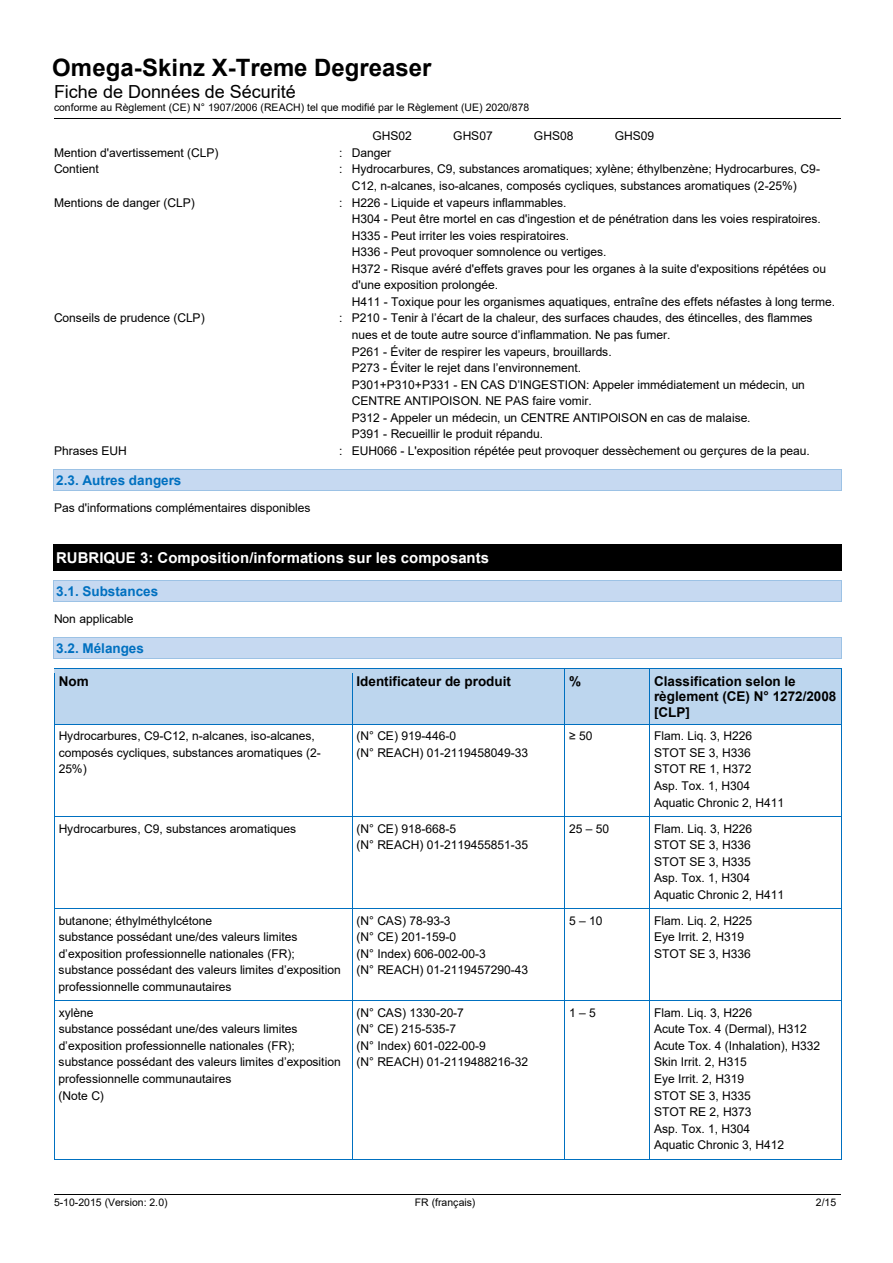
<style>
.page{position:relative;width:893px;height:1263px;background:#fff}
.page>*{position:absolute;margin:0;border:0;box-sizing:border-box;transform-origin:0 0}
.t1{font:700 24px "Arial";color:#000}
.t2{font:18px "Arial";color:#000}
.t3{font:700 15px "Arial";color:#fff}
.t4{font:700 13.5px/15.5px "Arial";color:#000}
.t5{font:700 13.5px "Arial";color:#0070c0}
.t6{font:12px/16.5px "Arial";letter-spacing:-.005em;color:#000}
.t7{font:10.5px "Arial";color:#000}
</style>
<div class="page">
<hr style="left:54px;top:118px;width:787px;height:1px;background:#000">
<hr style="left:54px;top:1194px;width:264px;height:1px;background:#000">
<hr style="left:318px;top:1194px;width:259px;height:1px;background:#000">
<hr style="left:578px;top:1194px;width:263px;height:1px;background:#000">
<div style="left:54px;top:470px;width:787px;height:21px;background:#c6d9f1"></div>
<hr style="left:54px;top:469px;width:787px;height:1px;background:#9cc2e5">
<hr style="left:54px;top:491px;width:787px;height:1px;background:#9cc2e5">
<svg style="left:841px;top:469px;width:1px;height:22px"></svg>
<div style="left:54px;top:544px;width:787px;height:26px;background:#000"></div>
<hr style="left:54px;top:570px;width:787px;height:1px;background:#000">
<svg style="left:841px;top:544px;width:1px;height:27px"></svg>
<div style="left:54px;top:580px;width:787px;height:22px;background:#c6d9f1"></div>
<hr style="left:54px;top:580px;width:787px;height:1px;background:#9cc2e5">
<hr style="left:54px;top:602px;width:787px;height:1px;background:#9cc2e5">
<svg style="left:841px;top:580px;width:1px;height:22px"></svg>
<div style="left:54px;top:637px;width:787px;height:22px;background:#c6d9f1"></div>
<hr style="left:54px;top:637px;width:787px;height:1px;background:#9cc2e5">
<hr style="left:54px;top:659px;width:787px;height:1px;background:#9cc2e5">
<svg style="left:841px;top:637px;width:1px;height:22px"></svg>
<div style="left:55px;top:669px;width:297px;height:55px;background:#bdd6ee"></div>
<div style="left:353px;top:669px;width:211px;height:55px;background:#bdd6ee"></div>
<div style="left:565px;top:669px;width:84px;height:55px;background:#bdd6ee"></div>
<div style="left:650px;top:669px;width:191px;height:55px;background:#bdd6ee"></div>
<hr style="left:55px;top:668px;width:297px;height:1px;background:#0070c0">
<hr style="left:353px;top:668px;width:211px;height:1px;background:#0070c0">
<hr style="left:565px;top:668px;width:85px;height:1px;background:#0070c0">
<hr style="left:565px;top:669px;width:85px;height:4px;background:#bdd6ee">
<hr style="left:650px;top:668px;width:191px;height:1px;background:#0070c0">
<hr style="left:54px;top:673px;width:1px;height:51px;background:#0070c0">
<hr style="left:352px;top:673px;width:1px;height:51px;background:#0070c0">
<hr style="left:565px;top:720px;width:85px;height:4px;background:#bdd6ee">
<hr style="left:564px;top:673px;width:1px;height:51px;background:#0070c0">
<hr style="left:650px;top:673px;width:1px;height:51px;background:#0070c0">
<hr style="left:841px;top:673px;width:1px;height:51px;background:#0070c0">
<hr style="left:55px;top:724px;width:297px;height:1px;background:#0070c0">
<hr style="left:353px;top:724px;width:211px;height:1px;background:#0070c0">
<hr style="left:565px;top:724px;width:85px;height:1px;background:#0070c0">
<hr style="left:650px;top:724px;width:191px;height:1px;background:#0070c0">
<hr style="left:54px;top:729px;width:1px;height:87px;background:#0070c0">
<hr style="left:352px;top:729px;width:1px;height:87px;background:#0070c0">
<hr style="left:564px;top:729px;width:1px;height:87px;background:#0070c0">
<hr style="left:650px;top:729px;width:1px;height:87px;background:#0070c0">
<hr style="left:841px;top:729px;width:1px;height:87px;background:#0070c0">
<hr style="left:55px;top:816px;width:297px;height:1px;background:#0070c0">
<hr style="left:353px;top:816px;width:211px;height:1px;background:#0070c0">
<hr style="left:565px;top:816px;width:85px;height:1px;background:#0070c0">
<hr style="left:650px;top:816px;width:191px;height:1px;background:#0070c0">
<hr style="left:54px;top:821px;width:1px;height:87px;background:#0070c0">
<hr style="left:352px;top:821px;width:1px;height:87px;background:#0070c0">
<hr style="left:564px;top:821px;width:1px;height:87px;background:#0070c0">
<hr style="left:650px;top:821px;width:1px;height:87px;background:#0070c0">
<hr style="left:841px;top:821px;width:1px;height:87px;background:#0070c0">
<hr style="left:55px;top:908px;width:297px;height:1px;background:#0070c0">
<hr style="left:353px;top:908px;width:211px;height:1px;background:#0070c0">
<hr style="left:565px;top:908px;width:85px;height:1px;background:#0070c0">
<hr style="left:650px;top:908px;width:191px;height:1px;background:#0070c0">
<hr style="left:54px;top:913px;width:1px;height:87px;background:#0070c0">
<hr style="left:352px;top:913px;width:1px;height:87px;background:#0070c0">
<hr style="left:564px;top:913px;width:1px;height:87px;background:#0070c0">
<hr style="left:650px;top:913px;width:1px;height:87px;background:#0070c0">
<hr style="left:841px;top:913px;width:1px;height:87px;background:#0070c0">
<hr style="left:55px;top:1000px;width:297px;height:1px;background:#0070c0">
<hr style="left:353px;top:1000px;width:211px;height:1px;background:#0070c0">
<hr style="left:565px;top:1000px;width:85px;height:1px;background:#0070c0">
<hr style="left:650px;top:1000px;width:191px;height:1px;background:#0070c0">
<hr style="left:54px;top:1005px;width:1px;height:154px;background:#0070c0">
<hr style="left:55px;top:1159px;width:297px;height:1px;background:#0070c0">
<hr style="left:352px;top:1005px;width:1px;height:154px;background:#0070c0">
<hr style="left:353px;top:1159px;width:211px;height:1px;background:#0070c0">
<hr style="left:564px;top:1005px;width:1px;height:154px;background:#0070c0">
<hr style="left:565px;top:1159px;width:85px;height:1px;background:#0070c0">
<hr style="left:650px;top:1005px;width:1px;height:154px;background:#0070c0">
<hr style="left:650px;top:1159px;width:191px;height:1px;background:#0070c0">
<hr style="left:841px;top:1005px;width:1px;height:154px;background:#0070c0">
<h1 class="t1" style="left:52px;top:50px;width:381px">Omega-Skinz X-Treme Degreaser</h1>
<h2 class="t2" style="left:54px;top:79px;width:243px">Fiche de Données de Sécurité</h2>
<p class="t7" style="left:54px;top:100px;width:477px">conforme au Règlement (CE) N° 1907/2006 (REACH) tel que modifié par le Règlement (UE) 2020/878</p>
<p class="t6" style="left:372px;top:128px;width:41px">GHS02</p>
<p class="t6" style="left:453px;top:128px;width:41px">GHS07</p>
<p class="t6" style="left:534px;top:128px;width:41px">GHS08</p>
<p class="t6" style="left:615px;top:128px;width:41px">GHS09</p>
<p class="t6" style="left:54px;top:144px;width:166px">Mention d'avertissement (CLP)</p>
<p class="t6" style="left:339px;top:144px;width:53px">: Danger</p>
<p class="t6" style="left:54px;top:161px;width:46px">Contient</p>
<p class="t6" style="left:352px;top:161px;width:470px;text-indent:-13px">: Hydrocarbures, C9, substances aromatiques; xylène; éthylbenzène; Hydrocarbures, C9-<br>C12, n-alcanes, iso-alcanes, composés cycliques, substances aromatiques (2-25%)</p>
<p class="t6" style="left:54px;top:194px;width:143px">Mentions de danger (CLP)</p>
<p class="t6" style="left:352px;top:194px;width:485px;text-indent:-13px">: H226 - Liquide et vapeurs inflammables.<br>H304 - Peut être mortel en cas d'ingestion et de pénétration dans les voies respiratoires.<br>H335 - Peut irriter les voies respiratoires.<br>H336 - Peut provoquer somnolence ou vertiges.<br>H372 - Risque avéré d'effets graves pour les organes à la suite d'expositions répétées ou d'une exposition prolongée.<br>H411 - Toxique pour les organismes aquatiques, entraîne des effets néfastes à long terme.</p>
<p class="t6" style="left:54px;top:310px;width:152px">Conseils de prudence (CLP)</p>
<p class="t6" style="left:352px;top:310px;width:462px;text-indent:-13px">: P210 - Tenir à l’écart de la chaleur, des surfaces chaudes, des étincelles, des flammes nues et de toute autre source d’inflammation. Ne pas fumer.<br>P261 - Éviter de respirer les vapeurs, brouillards.<br>P273 - Éviter le rejet dans l’environnement.<br>P301+P310+P331 - EN CAS D’INGESTION: Appeler immédiatement un médecin, un CENTRE ANTIPOISON. NE PAS faire vomir.<br>P312 - Appeler un médecin, un CENTRE ANTIPOISON en cas de malaise.<br>P391 - Recueillir le produit répandu.</p>
<p class="t6" style="left:54px;top:442px;width:74px">Phrases EUH</p>
<p class="t6" style="left:339px;top:442px;width:472px">: EUH066 - L'exposition répétée peut provoquer dessèchement ou gerçures de la peau.</p>
<p class="t5" style="left:56px;top:471px;width:127px">2.3. Autres dangers</p>
<p class="t6" style="left:54px;top:499px;width:258px">Pas d'informations complémentaires disponibles</p>
<p class="t3" style="left:56px;top:547px;width:434px">RUBRIQUE 3: Composition/informations sur les composants</p>
<p class="t5" style="left:56px;top:582px;width:104px">3.1. Substances</p>
<p class="t6" style="left:54px;top:610px;width:81px">Non applicable</p>
<p class="t5" style="left:56px;top:639px;width:89px">3.2. Mélanges</p>
<p class="t4" style="left:59px;top:673px;width:31px">Nom</p>
<p class="t4" style="left:356px;top:673px;width:156px">Identificateur de produit</p>
<p class="t4" style="left:569px;top:673px;width:14px">%</p>
<p class="t4" style="left:654px;top:673px;width:184px">Classification selon le règlement (CE) N° 1272/2008 [CLP]</p>
<p class="t6" style="left:59px;top:728px;width:264px">Hydrocarbures, C9-C12, n-alcanes, iso-alcanes, composés cycliques, substances aromatiques (2-<br>25%)</p>
<p class="t6" style="left:356px;top:728px;width:173px">(N° CE) 919-446-0<br>(N° REACH) 01-2119458049-33</p>
<p class="t6" style="left:569px;top:728px;width:25px">≥ 50</p>
<p class="t6" style="left:654px;top:728px;width:132px">Flam. Liq. 3, H226<br>STOT SE 3, H336<br>STOT RE 1, H372<br>Asp. Tox. 1, H304<br>Aquatic Chronic 2, H411</p>
<p class="t6" style="left:59px;top:820px;width:239px">Hydrocarbures, C9, substances aromatiques</p>
<p class="t6" style="left:356px;top:820px;width:173px">(N° CE) 918-668-5<br>(N° REACH) 01-2119455851-35</p>
<p class="t6" style="left:569px;top:820px;width:42px">25 – 50</p>
<p class="t6" style="left:654px;top:820px;width:132px">Flam. Liq. 3, H226<br>STOT SE 3, H336<br>STOT SE 3, H335<br>Asp. Tox. 1, H304<br>Aquatic Chronic 2, H411</p>
<p class="t6" style="left:59px;top:912px;width:284px">butanone; éthylméthylcétone<br>substance possédant une/des valeurs limites d’exposition professionnelle nationales (FR); substance possédant des valeurs limites d’exposition professionnelle communautaires</p>
<p class="t6" style="left:356px;top:912px;width:173px">(N° CAS) 78-93-3<br>(N° CE) 201-159-0<br>(N° Index) 606-002-00-3<br>(N° REACH) 01-2119457290-43</p>
<p class="t6" style="left:569px;top:912px;width:35px">5–10</p>
<p class="t6" style="left:654px;top:912px;width:100px">Flam. Liq. 2, H225<br>Eye Irrit. 2, H319<br>STOT SE 3, H336</p>
<p class="t6" style="left:59px;top:1004px;width:284px">xylène<br>substance possédant une/des valeurs limites d’exposition professionnelle nationales (FR); substance possédant des valeurs limites d’exposition professionnelle communautaires<br>(Note C)</p>
<p class="t6" style="left:356px;top:1004px;width:173px">(N° CAS) 1330-20-7<br>(N° CE) 215-535-7<br>(N° Index) 601-022-00-9<br>(N° REACH) 01-2119488216-32</p>
<p class="t6" style="left:569px;top:1004px;width:28px">1–5</p>
<p class="t6" style="left:654px;top:1004px;width:168px">Flam. Liq. 3, H226<br>Acute Tox. 4 (Dermal), H312<br>Acute Tox. 4 (Inhalation), H332<br>Skin Irrit. 2, H315<br>Eye Irrit. 2, H319<br>STOT SE 3, H335<br>STOT RE 2, H373<br>Asp. Tox. 1, H304<br>Aquatic Chronic 3, H412</p>
<p class="t7" style="left:54px;top:1195px;width:115px">5-10-2015 (Version: 2.0)</p>
<p class="t7" style="left:415px;top:1195px;width:62px">FR (français)</p>
<p class="t7" style="left:816px;top:1195px;width:22px">2/15</p>
</div>
